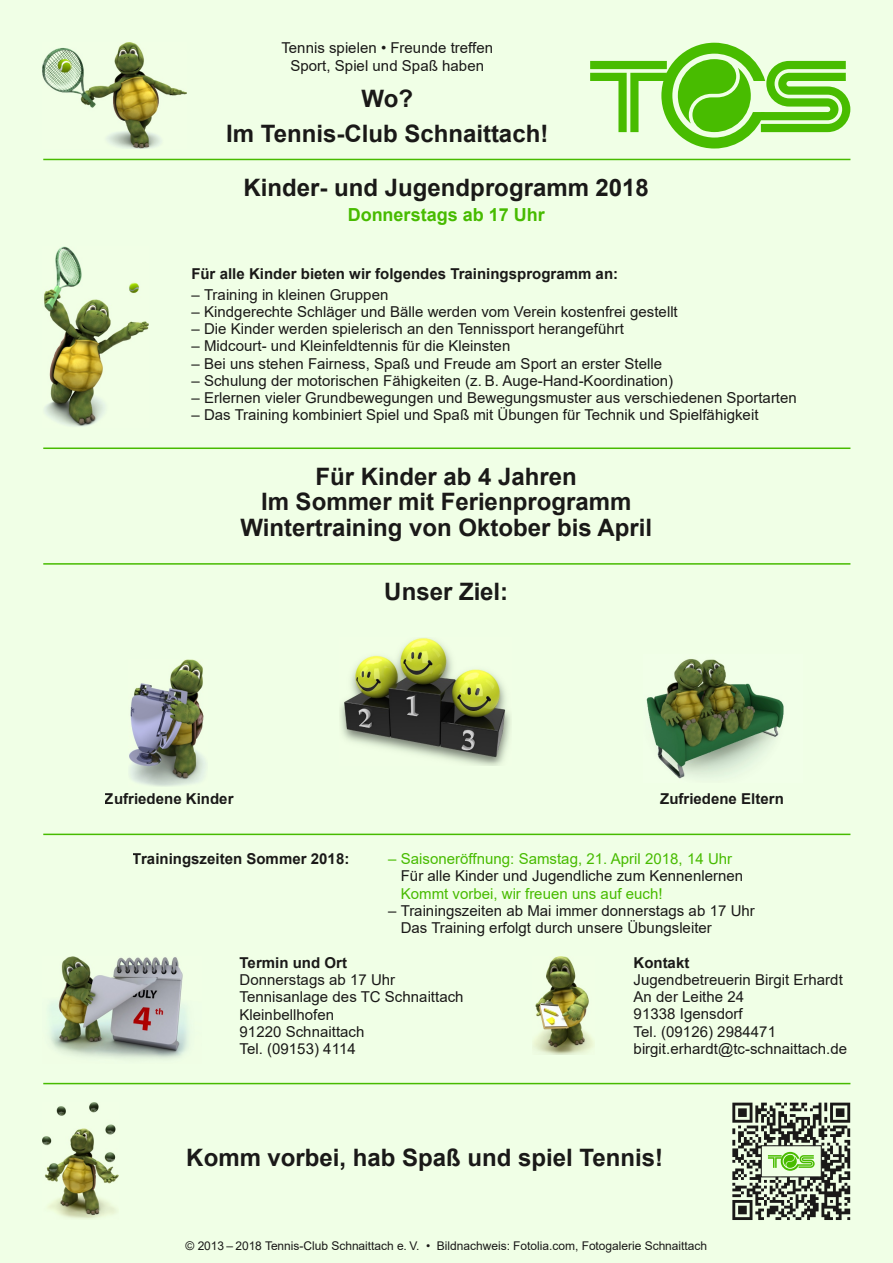
<style>
.page{position:relative;width:893px;height:1263px;background:#f0ffe6}
.page>*{position:absolute;margin:0;border:0;box-sizing:border-box;transform-origin:0 0}
.t1{font:700 24px/25.5px "Arial";color:#1a1918;text-align:center}
.t2{font:700 18px "Arial";color:#47bb00}
.t3{font:15px/17.2px "Arial";letter-spacing:.005em;color:#1a1918}
.t4{font:700 15px "Arial";color:#1a1918}
.t5{font:15px "Arial";letter-spacing:.005em;color:#47bb00}
.t6{font:12px "Arial";letter-spacing:-.005em;color:#1a1918}
</style>
<div class="page">
<hr style="left:43px;top:159px;width:807px;height:1px;background:#47bb00">
<img style="left:43px;top:247px;width:106px;height:181px">
<img style="left:128px;top:659px;width:79px;height:127px">
<img style="left:339px;top:638px;width:173px;height:127px">
<img style="left:643px;top:655px;width:160px;height:127px">
<img style="left:533px;top:957px;width:61px;height:98px">
<img style="left:43px;top:957px;width:159px;height:106px">
<hr style="left:43px;top:447px;width:807px;height:2px;background:#47bb00">
<hr style="left:43px;top:563px;width:807px;height:2px;background:#47bb00">
<hr style="left:43px;top:834px;width:807px;height:1px;background:#47bb00">
<hr style="left:43px;top:1083px;width:807px;height:1px;background:#47bb00">
<img style="left:43px;top:1103px;width:76px;height:117px">
<svg style="left:590px;top:43px;width:260px;height:106px"></svg>
<img style="left:43px;top:43px;width:144px;height:106px">
<svg style="left:732px;top:1103px;width:118px;height:117px"></svg>
<p class="t3" style="left:281px;top:40px;width:213px;text-align:center">Tennis spielen • Freunde treffen<br>Sport, Spiel und Spaß haben</p>
<h1 class="t1" style="left:226px;top:80px;width:324px;line-height:35.8px">Wo?<br>Im Tennis-Club Schnaittach!</h1>
<h1 class="t1" style="left:243px;top:174px;width:407px">Kinder- und Jugendprogramm 2018</h1>
<p class="t2" style="left:348px;top:205px;width:199px">Donnerstags ab 17 Uhr</p>
<p class="t4" style="left:191px;top:266px;width:428px">Für alle Kinder bieten wir folgendes Trainingsprogramm an:</p>
<p class="t3" style="left:191px;top:286px;width:199px">– Training in kleinen Gruppen</p>
<p class="t3" style="left:191px;top:303px;width:488px">– Kindgerechte Schläger und Bälle werden vom Verein kostenfrei gestellt</p>
<p class="t3" style="left:191px;top:320px;width:434px">– Die Kinder werden spielerisch an den Tennissport herangeführt</p>
<p class="t3" style="left:191px;top:338px;width:320px">– Midcourt- und Kleinfeldtennis für die Kleinsten</p>
<p class="t3" style="left:191px;top:355px;width:472px">– Bei uns stehen Fairness, Spaß und Freude am Sport an erster Stelle</p>
<p class="t3" style="left:191px;top:372px;width:483px">– Schulung der motorischen Fähigkeiten (z. B. Auge-Hand-Koordination)</p>
<p class="t3" style="left:191px;top:389px;width:607px">– Erlernen vieler Grundbewegungen und Bewegungsmuster aus verschiedenen Sportarten</p>
<p class="t3" style="left:191px;top:407px;width:569px">– Das Training kombiniert Spiel und Spaß mit Übungen für Technik und Spielfähigkeit</p>
<h1 class="t1" style="left:240px;top:463px;width:413px">Für Kinder ab 4 Jahren<br>Im Sommer mit Ferienprogramm<br>Wintertraining von Oktober bis April</h1>
<h1 class="t1" style="left:384px;top:579px;width:125px">Unser Ziel:</h1>
<p class="t4" style="left:105px;top:790px;width:130px">Zufriedene Kinder</p>
<p class="t4" style="left:660px;top:790px;width:125px">Zufriedene Eltern</p>
<p class="t4" style="left:133px;top:850px;width:218px">Trainingszeiten Sommer 2018:</p>
<p class="t5" style="left:388px;top:850px;width:346px">– Saisoneröffnung: Samstag, 21. April 2018, 14 Uhr</p>
<p class="t3" style="left:401px;top:867px;width:344px">Für alle Kinder und Jugendliche zum Kennenlernen</p>
<p class="t5" style="left:401px;top:885px;width:263px">Kommt vorbei, wir freuen uns auf euch!</p>
<p class="t3" style="left:401px;top:902px;width:356px;text-indent:-13px">– Trainingszeiten ab Mai immer donnerstags ab 17 Uhr<br>Das Training erfolgt durch unsere Übungsleiter</p>
<p class="t4" style="left:240px;top:954px;width:109px">Termin und Ort</p>
<p class="t3" style="left:240px;top:971px;width:226px">Donnerstags ab 17 Uhr<br>Tennisanlage des TC Schnaittach<br>Kleinbellhofen<br>91220 Schnaittach<br>Tel. (09153) 4114</p>
<p class="t4" style="left:634px;top:954px;width:57px">Kontakt</p>
<p class="t3" style="left:634px;top:971px;width:215px">Jugendbetreuerin Birgit Erhardt<br>An der Leithe 24<br>91338 Igensdorf<br>Tel. (09126) 2984471 birgit.erhardt@tc-schnaittach.de</p>
<h1 class="t1" style="left:186px;top:1145px;width:478px">Komm vorbei, hab Spaß und spiel Tennis!</h1>
<p class="t6" style="left:186px;top:1239px;width:523px">© 2013 – 2018 Tennis-Club Schnaittach e. V. • Bildnachweis: Fotolia.com, Fotogalerie Schnaittach</p>
</div>
